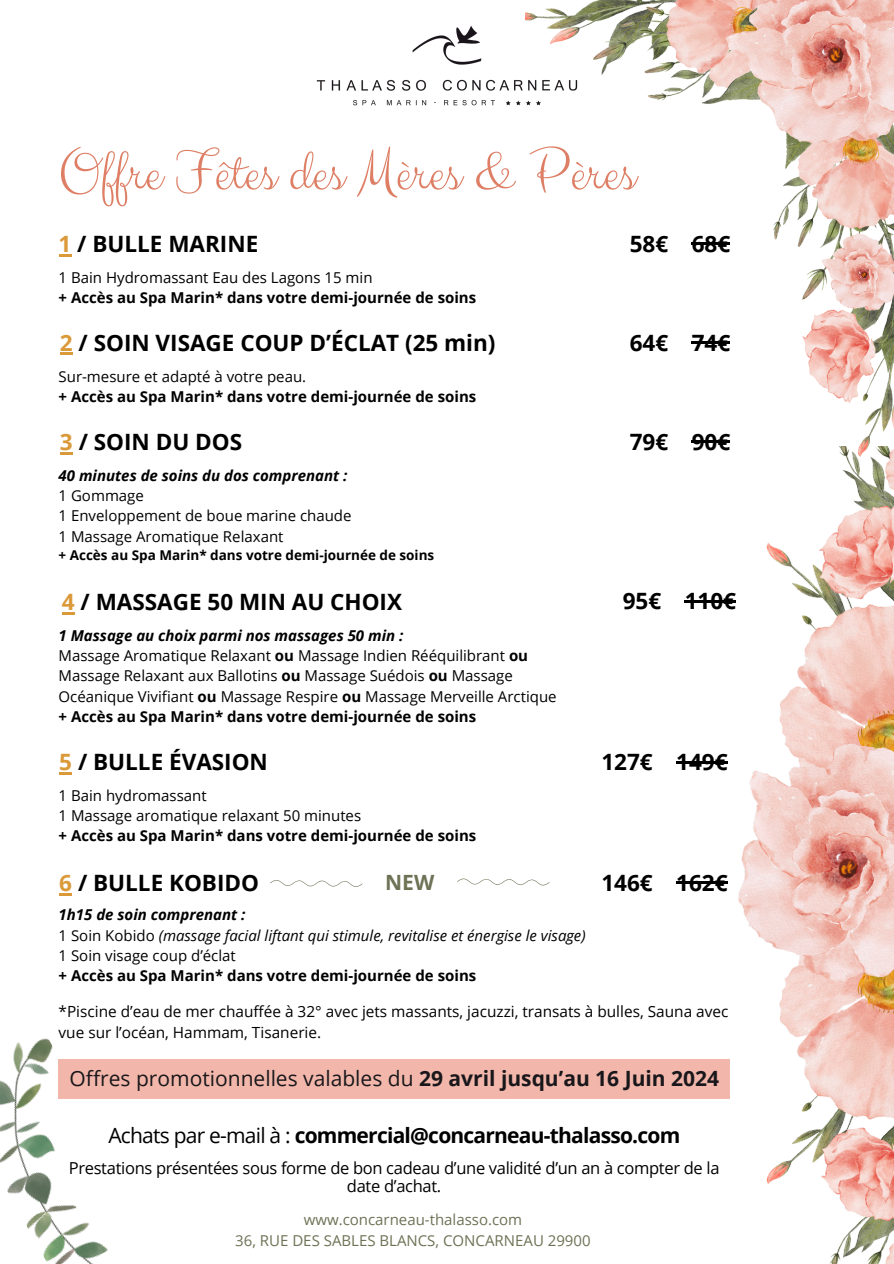
<style>
.page{position:relative;width:894px;height:1264px;background:#fff}
.page>*{position:absolute;margin:0;border:0;box-sizing:border-box;transform-origin:0 0}
.t1{font:58.5px "Clicker Script";color:#de7f65}
.t2{font:700 22.5px "Open Sans";color:#000}
.t3{font:21px "Open Sans";color:#19171b}
.t4{font:700 21px "Open Sans";letter-spacing:-.035em;color:#000}
.t5{font:700 21px "Open Sans";color:#6e7255}
.t6{font:16.5px/18px "Open Sans";letter-spacing:-.02em;color:#000;text-align:center}
.t7{font:15.3px/21.3px "Open Sans";color:#000}
.t8{font:15px/20.2px "Open Sans";color:#000}
.t9{font:italic 15px/20.2px "Open Sans";color:#000}
.t10{font:700 15px/20.2px "Open Sans";color:#000}
.t11{font:15px/20.2px "Open Sans";color:#6e7255;text-align:center}
.t12{font:italic 700 15px "Open Sans";color:#000}
.t13{font:700 13.5px "Open Sans";color:#000}
.s1{color:#db9a39}
.s2{font-weight:400}
.s3{font-weight:700;font-style:italic}
.s4{font-weight:700}
.s5{font-style:normal}
.s6{font-weight:700;font-style:normal}
</style>
<div class="page">
<img style="left:316px;top:25px;width:207px;height:81px">
<svg style="left:270px;top:880px;width:92px;height:7px"></svg>
<svg style="left:59px;top:893px;width:13px;height:3px"></svg>
<hr style="left:676px;top:881px;width:51px;height:2px;background:#000">
<svg style="left:457px;top:878px;width:92px;height:8px"></svg>
<img style="left:525px;top:0;width:368px;height:446px">
<img style="left:738px;top:446px;width:155px;height:817px">
<div style="left:59px;top:1059px;width:671px;height:39px;background:#f2b7aa"></div>
<img style="left:0;top:1038px;width:160px;height:225px">
<svg style="left:62px;top:612px;width:13px;height:2px"></svg>
<hr style="left:684px;top:600px;width:52px;height:2px;background:#000">
<svg style="left:59px;top:254px;width:12px;height:2px"></svg>
<hr style="left:691px;top:243px;width:39px;height:2px;background:#000">
<svg style="left:60px;top:353px;width:13px;height:2px"></svg>
<hr style="left:691px;top:341px;width:39px;height:3px;background:#000">
<svg style="left:60px;top:452px;width:13px;height:2px"></svg>
<hr style="left:691px;top:440px;width:39px;height:3px;background:#000">
<svg style="left:59px;top:772px;width:13px;height:2px"></svg>
<hr style="left:676px;top:761px;width:51px;height:2px;background:#000">
<h4 class="t1" style="left:59px;top:136px;width:578px">Offre Fêtes des Mères &amp; Pères</h4>
<p class="t2" style="left:59px;top:228px;width:201px"><span class="s1">1</span> / BULLE MARINE</p>
<p class="t10" style="left:59px;top:267px;width:419px"><span class="s2">1 Bain Hydromassant Eau des Lagons 15 min<br></span>+ Accès au Spa Marin* dans votre demi-journée de soins</p>
<h3 class="t2" style="left:60px;top:326px;width:437px"><span class="s1">2</span> / SOIN VISAGE COUP D’ÉCLAT (25 min)</h3>
<p class="t10" style="left:59px;top:365px;width:419px"><span class="s2">Sur-mesure et adapté à votre peau.<br></span>+ Accès au Spa Marin* dans votre demi-journée de soins</p>
<h2 class="t2" style="left:60px;top:426px;width:183px"><span class="s1">3</span> / SOIN DU DOS</h2>
<h5 class="t12" style="left:59px;top:465px;width:290px">40 minutes de soins du dos comprenant :</h5>
<h2 class="t8" style="left:59px;top:485px;width:87px">1 Gommage</h2>
<h5 class="t8" style="left:59px;top:505px;width:294px">1 Enveloppement de boue marine chaude</h5>
<h3 class="t8" style="left:59px;top:525px;width:226px">1 Massage Aromatique Relaxant</h3>
<h2 class="t13" style="left:59px;top:545px;width:377px">+ Accès au Spa Marin* dans votre demi-journée de soins</h2>
<h2 class="t2" style="left:62px;top:586px;width:341px"><span class="s1">4</span> / MASSAGE 50 MIN AU CHOIX</h2>
<p class="t8" style="left:59px;top:625px;width:499px"><span class="s3">1 Massage au choix parmi nos massages 50 min :<br></span>Massage Aromatique Relaxant <span class="s4">ou</span> Massage Indien Rééquilibrant <span class="s4">ou </span>Massage Relaxant aux Ballotins <span class="s4">ou</span> Massage Suédois <span class="s4">ou</span> Massage Océanique Vivifiant <span class="s4">ou</span> Massage Respire <span class="s4">ou</span> Massage Merveille Arctique <span class="s4">+ Accès au Spa Marin* dans votre demi-journée de soins</span></p>
<h2 class="t2" style="left:59px;top:746px;width:210px"><span class="s1">5</span> / BULLE ÉVASION</h2>
<p class="t8" style="left:59px;top:785px;width:419px">1 Bain hydromassant<br>1 Massage aromatique relaxant 50 minutes<br><span class="s4">+ Accès au Spa Marin* dans votre demi-journée de soins</span></p>
<p class="t2" style="left:629px;top:228px;width:102px">58€ 68€</p>
<h3 class="t2" style="left:629px;top:326px;width:102px">64€ 74€</h3>
<p class="t2" style="left:629px;top:425px;width:102px">79€ 90€</p>
<p class="t2" style="left:622px;top:585px;width:115px">95€ 110€</p>
<h3 class="t2" style="left:601px;top:746px;width:128px">127€ 149€</h3>
<h5 class="t5" style="left:385px;top:867px;width:51px">NEW</h5>
<h2 class="t2" style="left:601px;top:866px;width:128px">146€ 162€</h2>
<p class="t2" style="left:59px;top:867px;width:201px"><span class="s1">6</span> / BULLE KOBIDO</p>
<h1 class="t9" style="left:59px;top:904px;width:528px"><span class="s4">1h15 de soin comprenant :<br></span><span class="s5">1 Soin Kobido</span> (massage facial liftant qui stimule, revitalise et énergise le visage)<br><span class="s5">1 Soin visage coup d’éclat<br></span><span class="s6">+ Accès au Spa Marin* dans votre demi-journée de soins</span></h1>
<h5 class="t7" style="left:59px;top:999px;width:671px">*Piscine d’eau de mer chauffée à 32° avec jets massants, jacuzzi, transats à bulles, Sauna avec vue sur l’océan, Hammam, Tisanerie.</h5>
<h5 class="t3" style="left:70px;top:1063px;width:650px">Offres promotionnelles valables du <span class="s4">29 avril jusqu’au 16 Juin 2024</span></h5>
<h5 class="t4" style="left:108px;top:1120px;width:573px"><span class="s2">Achats par e-mail à :</span> commercial@concarneau-thalasso.com</h5>
<p class="t6" style="left:69px;top:1158px;width:652px">Prestations présentées sous forme de bon cadeau d’une validité d’un an à compter de la date d’achat.</p>
<h4 class="t11" style="left:235px;top:1209px;width:357px">www.concarneau-thalasso.com<br>36, RUE DES SABLES BLANCS, CONCARNEAU 29900</h4>
</div>
